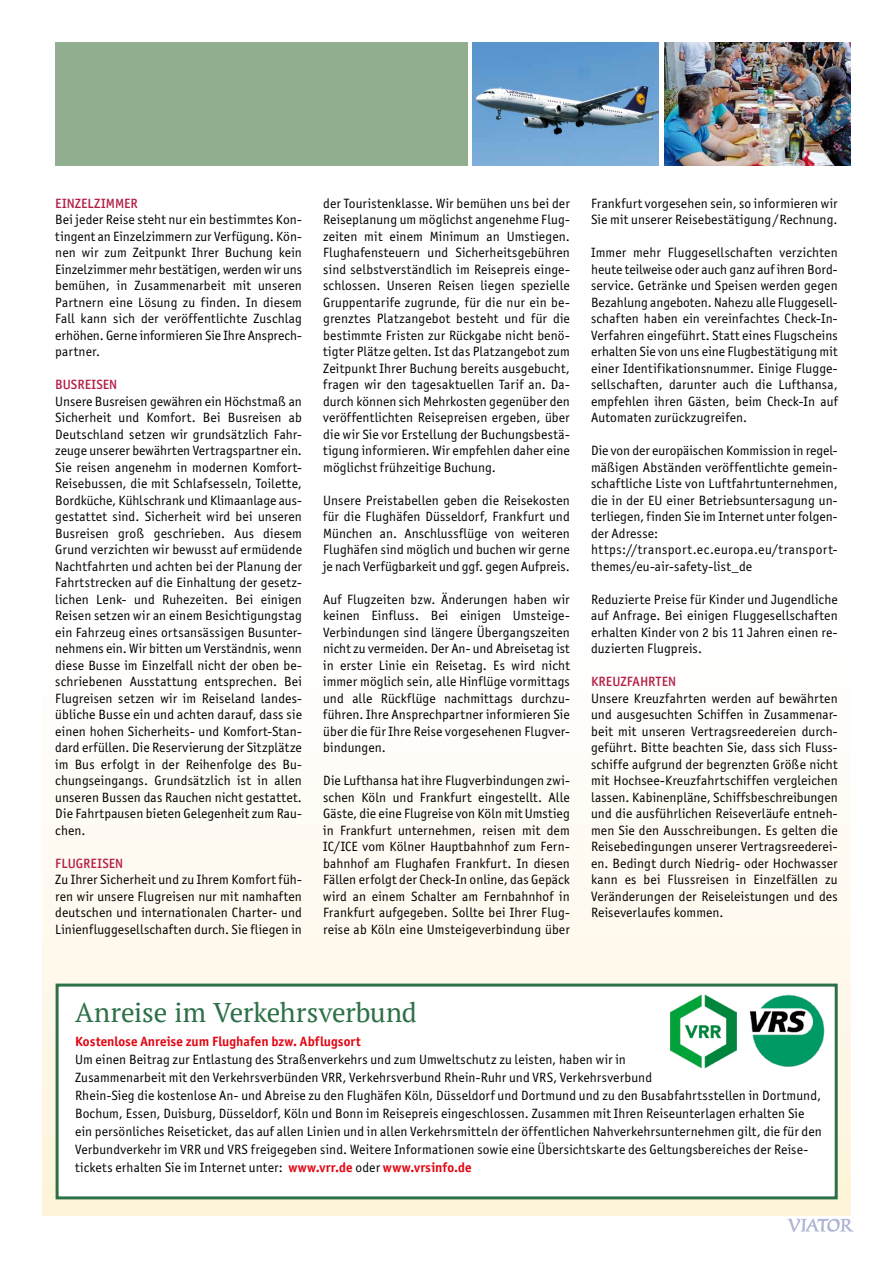
<style>
.page{position:relative;width:893px;height:1263px;background:#fff}
.page>*{position:absolute;margin:0;border:0;box-sizing:border-box;transform-origin:0 0}
.t1{font:27px "PT Serif";letter-spacing:-.005em;color:#2d7047}
.t2{font:13.5px/16.5px "Officina Sans ITC Std";letter-spacing:.01em;color:#000;text-align:justify}
.t3{font:500 13.5px "Officina Sans ITC Std";letter-spacing:.005em;color:#b41e45}
.t4{font:700 13.5px "Officina Sans ITC Std";letter-spacing:.005em;color:#e30613}
.s1{font-weight:700;color:#e30613}
</style>
<div class="page">
<div style="left:43px;top:638px;width:807px;height:578px;background:#fffbf5"></div>
<svg style="left:787px;top:1218px;width:67px;height:14px"></svg>
<img style="left:664px;top:43px;width:186px;height:123px">
<img style="left:473px;top:43px;width:186px;height:123px">
<div style="left:55px;top:43px;width:413px;height:123px;background:#91ae8f"></div>
<div style="left:56px;top:983px;width:782px;height:216px;background:#fff;border:3px solid #2d7047"></div>
<img style="left:747px;top:985px;width:84px;height:82px">
<img style="left:671px;top:994px;width:65px;height:73px">
<p class="t3" style="left:55px;top:195px;width:84px">EINZELZIMMER</p>
<p class="t2" style="left:55px;top:212px;width:248px">Bei jeder Reise steht nur ein bestimmtes Kon&shy;tingent an Einzelzimmern zur Verfügung. Kön&shy;nen wir zum Zeitpunkt Ihrer Buchung kein Einzelzimmer mehr bestätigen, werden wir uns bemühen, in Zusammenarbeit mit unseren Partnern eine Lösung zu finden. In diesem Fall kann sich der veröffentlichte Zuschlag erhöhen. Gerne informieren Sie Ihre Ansprech&shy;partner.</p>
<p class="t3" style="left:55px;top:377px;width:63px">BUSREISEN</p>
<p class="t2" style="left:55px;top:393px;width:248px">Unsere Busreisen gewähren ein Höchstmaß an Sicherheit und Komfort. Bei Busreisen ab Deutschland setzen wir grundsätzlich Fahr&shy;zeuge unserer bewährten Vertragspartner ein.<br>Sie reisen angenehm in modernen Komfort-Reisebussen, die mit Schlafsesseln, Toilette, Bordküche, Kühlschrank und Klimaanlage aus&shy;gestattet sind. Sicherheit wird bei unseren Busreisen groß geschrieben. Aus diesem Grund verzichten wir bewusst auf ermüdende Nachtfahrten und achten bei der Planung der Fahrtstrecken auf die Einhaltung der gesetz&shy;lichen Lenk- und Ruhezeiten. Bei einigen Reisen setzen wir an einem Besichtigungstag ein Fahrzeug eines ortsansässigen Busunter&shy;nehmens ein. Wir bitten um Verständnis, wenn diese Busse im Einzelfall nicht der oben be&shy;schriebenen Ausstattung entsprechen. Bei Flugreisen setzen wir im Reiseland landes&shy;übliche Busse ein und achten darauf, dass sie einen hohen Sicherheits- und Komfort-Stan&shy;dard erfüllen. Die Reservierung der Sitzplätze im Bus erfolgt in der Reihenfolge des Bu&shy;chungseingangs. Grundsätzlich ist in allen unseren Bussen das Rauchen nicht gestattet.<br>Die Fahrtpausen bieten Gelegenheit zum Rau&shy;chen.</p>
<p class="t3" style="left:55px;top:855px;width:69px">FLUGREISEN</p>
<p class="t2" style="left:55px;top:871px;width:248px">Zu Ihrer Sicherheit und zu Ihrem Komfort füh&shy;ren wir unsere Flugreisen nur mit namhaften deutschen und internationalen Charter- und Linienfluggesellschaften durch. Sie fliegen in</p>
<p class="t2" style="left:323px;top:195px;width:248px">der Touristenklasse. Wir bemühen uns bei der Reiseplanung um möglichst angenehme Flug&shy;zeiten mit einem Minimum an Umstiegen.<br>Flughafensteuern und Sicherheitsgebühren sind selbstverständlich im Reisepreis einge&shy;schlossen. Unseren Reisen liegen spezielle Gruppentarife zugrunde, für die nur ein be&shy;grenztes Platzangebot besteht und für die bestimmte Fristen zur Rückgabe nicht benö&shy;tigter Plätze gelten. Ist das Platzangebot zum Zeitpunkt Ihrer Buchung bereits ausgebucht, fragen wir den tagesaktuellen Tarif an. Da&shy;durch können sich Mehrkosten gegenüber den veröffentlichten Reisepreisen ergeben, über die wir Sie vor Erstellung der Buchungsbestä&shy;tigung informieren. Wir empfehlen daher eine möglichst frühzeitige Buchung.</p>
<p class="t2" style="left:323px;top:492px;width:248px">Unsere Preistabellen geben die Reisekosten für die Flughäfen Düsseldorf, Frankfurt und München an. Anschlussflüge von weiteren Flughäfen sind möglich und buchen wir gerne je nach Verfügbarkeit und ggf. gegen Aufpreis.</p>
<p class="t2" style="left:323px;top:591px;width:248px">Auf Flugzeiten bzw. Änderungen haben wir keinen Einfluss. Bei einigen Umsteige-Verbindungen sind längere Übergangszeiten nicht zu vermeiden. Der An- und Abreisetag ist in erster Linie ein Reisetag. Es wird nicht immer möglich sein, alle Hinflüge vormittags und alle Rückflüge nachmittags durchzu&shy;führen. Ihre Ansprechpartner informieren Sie über die für Ihre Reise vorgesehenen Flugver&shy;bindungen.</p>
<p class="t2" style="left:323px;top:772px;width:248px">Die Lufthansa hat ihre Flugverbindungen zwi&shy;schen Köln und Frankfurt eingestellt. Alle Gäste, die eine Flugreise von Köln mit Umstieg in Frankfurt unternehmen, reisen mit dem IC/ICE vom Kölner Hauptbahnhof zum Fern&shy;bahnhof am Flughafen Frankfurt. In diesen Fällen erfolgt der Check-In online, das Gepäck wird an einem Schalter am Fernbahnhof in Frankfurt aufgegeben. Sollte bei Ihrer Flug&shy;reise ab Köln eine Umsteigeverbindung über</p>
<p class="t2" style="left:591px;top:195px;width:248px">Frankfurt vorgesehen sein, so informieren wir<br>Sie mit unserer Reisebestätigung/Rechnung.</p>
<p class="t2" style="left:591px;top:244px;width:248px">Immer mehr Fluggesellschaften verzichten heute teilweise oder auch ganz auf ihren Bord&shy;service. Getränke und Speisen werden gegen Bezahlung angeboten. Nahezu alle Fluggesell&shy;schaften haben ein vereinfachtes Check-In-Verfahren eingeführt. Statt eines Flugscheins erhalten Sie von uns eine Flugbestätigung mit einer Identifikationsnummer. Einige Flugge&shy;sellschaften, darunter auch die Lufthansa, empfehlen ihren Gästen, beim Check-In auf Automaten zurückzugreifen.</p>
<p class="t2" style="left:591px;top:442px;width:248px;text-align:left">Die von der europäischen Kommission in regel&shy;mäßigen Abständen veröffentlichte gemein&shy;schaftliche Liste von Luftfahrtunternehmen, die in der EU einer Betriebsuntersagung un&shy;terliegen, finden Sie im Internet unter folgen&shy;der Adresse: https://transport.ec.europa.eu/transport&shy;themes/eu-air-safety-list_de</p>
<p class="t2" style="left:591px;top:591px;width:248px">Reduzierte Preise für Kinder und Jugendliche auf Anfrage. Bei einigen Fluggesellschaften erhalten Kinder von 2 bis 11 Jahren einen re&shy;duzierten Flugpreis.</p>
<p class="t3" style="left:591px;top:674px;width:87px">KREUZFAHRTEN</p>
<p class="t2" style="left:591px;top:690px;width:248px">Unsere Kreuzfahrten werden auf bewährten und ausgesuchten Schiffen in Zusammenar&shy;beit mit unseren Vertragsreedereien durch&shy;geführt. Bitte beachten Sie, dass sich Fluss&shy;schiffe aufgrund der begrenzten Größe nicht mit Hochsee-Kreuzfahrtschiffen vergleichen lassen. Kabinenpläne, Schiffsbeschreibungen und die ausführlichen Reiseverläufe entneh&shy;men Sie den Ausschreibungen. Es gelten die Reisebedingungen unserer Vertragsreederei&shy;en. Bedingt durch Niedrig- oder Hochwasser kann es bei Flussreisen in Einzelfällen zu Veränderungen der Reiseleistungen und des Reiseverlaufes kommen.</p>
<h1 class="t1" style="left:75px;top:995px;width:343px">Anreise im Verkehrsverbund</h1>
<p class="t4" style="left:75px;top:1033px;width:287px">Kostenlose Anreise zum Flughafen bzw. Abflugsort</p>
<p class="t2" style="left:75px;top:1050px;width:748px;line-height:18px;text-align:left">Um einen Beitrag zur Entlastung des Straßenverkehrs und zum Umweltschutz zu leisten, haben wir in<br>Zusammenarbeit mit den Verkehrsverbünden VRR, Verkehrsverbund Rhein-Ruhr und VRS, Verkehrsverbund<br>Rhein-Sieg die kostenlose An- und Abreise zu den Flughäfen Köln, Düsseldorf und Dortmund und zu den Busabfahrtsstellen in Dortmund, Bochum, Essen, Duisburg, Düsseldorf, Köln und Bonn im Reisepreis eingeschlossen. Zusammen mit Ihren Reiseunterlagen erhalten Sie ein persönliches Reiseticket, das auf allen Linien und in allen Verkehrsmitteln der öffentlichen Nahverkehrsunternehmen gilt, die für den Verbundverkehr im VRR und VRS freigegeben sind. Weitere Informationen sowie eine Übersichtskarte des Geltungsbereiches der Reise&shy;tickets erhalten Sie im Internet unter: <span class="s1">www.vrr.de</span> oder <span class="s1">www.vrsinfo.de</span></p>
</div>
